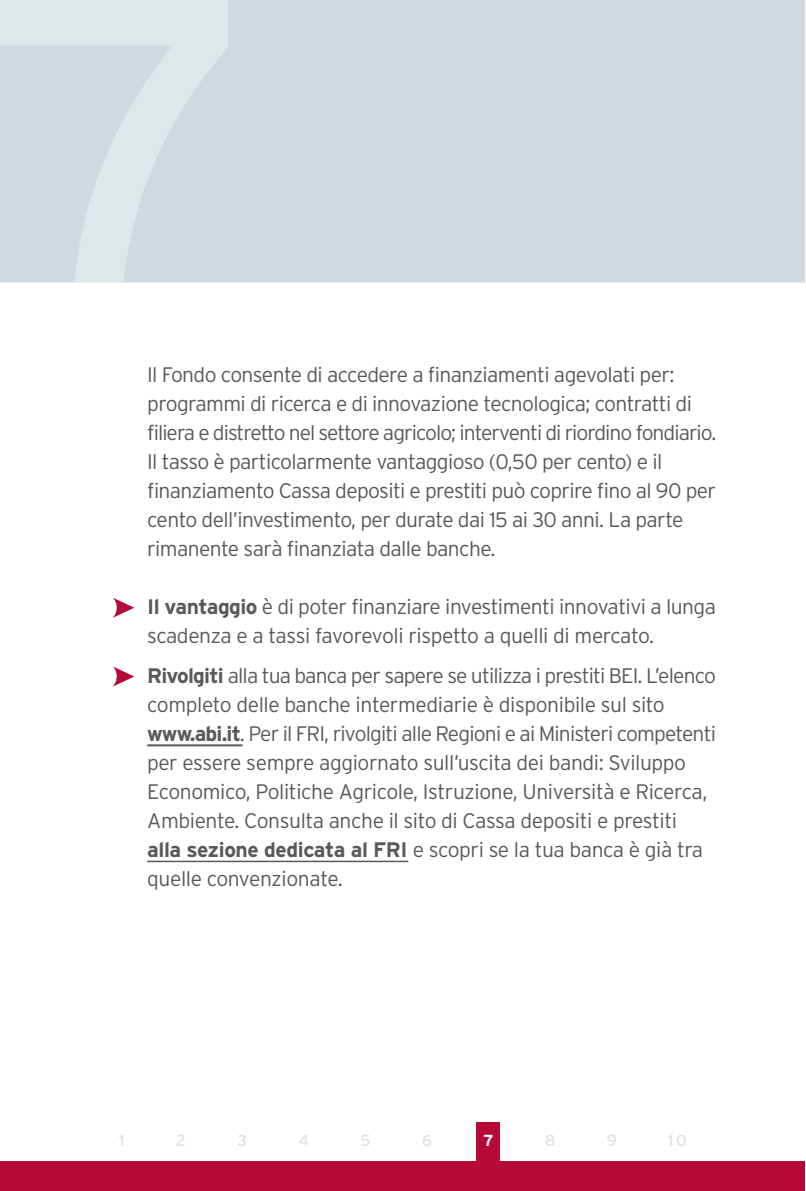
<style>
.page{position:relative;width:806px;height:1191px;background:#fff}
.page>*{position:absolute;margin:0;border:0;box-sizing:border-box;transform-origin:0 0}
.t1{font:300 21px/29px "Interstate";letter-spacing:-.03em;color:#58595b}
.t2{font:16px "Interstate";color:#e0e1e2}
.t3{font:700 16px "Interstate";color:#fff}
.s1{font-weight:700}
</style>
<div class="page">
<div style="left:0;top:1px;width:804px;height:1190px;background:#d0d9df"></div>
<svg style="left:0;top:1px;width:228px;height:281px"></svg>
<div style="left:0;top:282px;width:804px;height:879px;background:#fff"></div>
<div style="left:476px;top:1121px;width:23px;height:43px;background:#b50937"></div>
<div style="left:0;top:1161px;width:804px;height:30px;background:#b50937"></div>
<hr style="left:147px;top:744px;width:45px;height:2px;background:#58595b">
<hr style="left:192px;top:744px;width:50px;height:2px;background:#58595b">
<hr style="left:147px;top:860px;width:50px;height:2px;background:#58595b">
<svg style="left:197px;top:860px;width:11px;height:2px"></svg>
<hr style="left:208px;top:860px;width:107px;height:2px;background:#58595b">
<hr style="left:314px;top:860px;width:21px;height:2px;background:#58595b">
<hr style="left:334px;top:860px;width:74px;height:2px;background:#58595b">
<svg style="left:113px;top:666px;width:21px;height:20px"></svg>
<svg style="left:113px;top:598px;width:21px;height:19px"></svg>
<p class="t1" style="left:147px;top:360px;width:570px">Il Fondo consente di accedere a finanziamenti agevolati per: programmi di ricerca e di innovazione tecnologica; contratti di filiera e distretto nel settore agricolo; interventi di riordino fondiario.<br>Il tasso è particolarmente vantaggioso (0,50 per cento) e il finanziamento Cassa depositi e prestiti può coprire fino al 90 per cento dell’investimento, per durate dai 15 ai 30 anni. La parte rimanente sarà finanziata dalle banche.</p>
<p class="t1" style="left:147px;top:592px;width:570px"><span class="s1">Il vantaggio</span> è di poter finanziare investimenti innovativi a lunga scadenza e a tassi favorevoli rispetto a quelli di mercato.</p>
<p class="t1" style="left:147px;top:661px;width:570px"><span class="s1">Rivolgiti</span> alla tua banca per sapere se utilizza i prestiti BEI. L’elenco completo delle banche intermediarie è disponibile sul sito <span class="s1">www.abi.it</span>. Per il FRI, rivolgiti alle Regioni e ai Ministeri competenti per essere sempre aggiornato sull’uscita dei bandi: Sviluppo Economico, Politiche Agricole, Istruzione, Università e Ricerca, Ambiente. Consulta anche il sito di Cassa depositi e prestiti <span class="s1">alla sezione dedicata al FRI</span> e scopri se la tua banca è già tra quelle convenzionate.</p>
<p class="t2" style="left:119px;top:1131px;width:7px">1</p>
<p class="t2" style="left:176px;top:1131px;width:12px">2</p>
<p class="t2" style="left:237px;top:1131px;width:11px">3</p>
<p class="t2" style="left:298px;top:1131px;width:12px">4</p>
<p class="t2" style="left:360px;top:1131px;width:12px">5</p>
<p class="t2" style="left:421px;top:1131px;width:12px">6</p>
<p class="t3" style="left:483px;top:1131px;width:12px">7</p>
<p class="t2" style="left:544px;top:1131px;width:12px">8</p>
<p class="t2" style="left:606px;top:1131px;width:12px">9</p>
<p class="t2" style="left:667px;top:1131px;width:20px">10</p>
</div>
